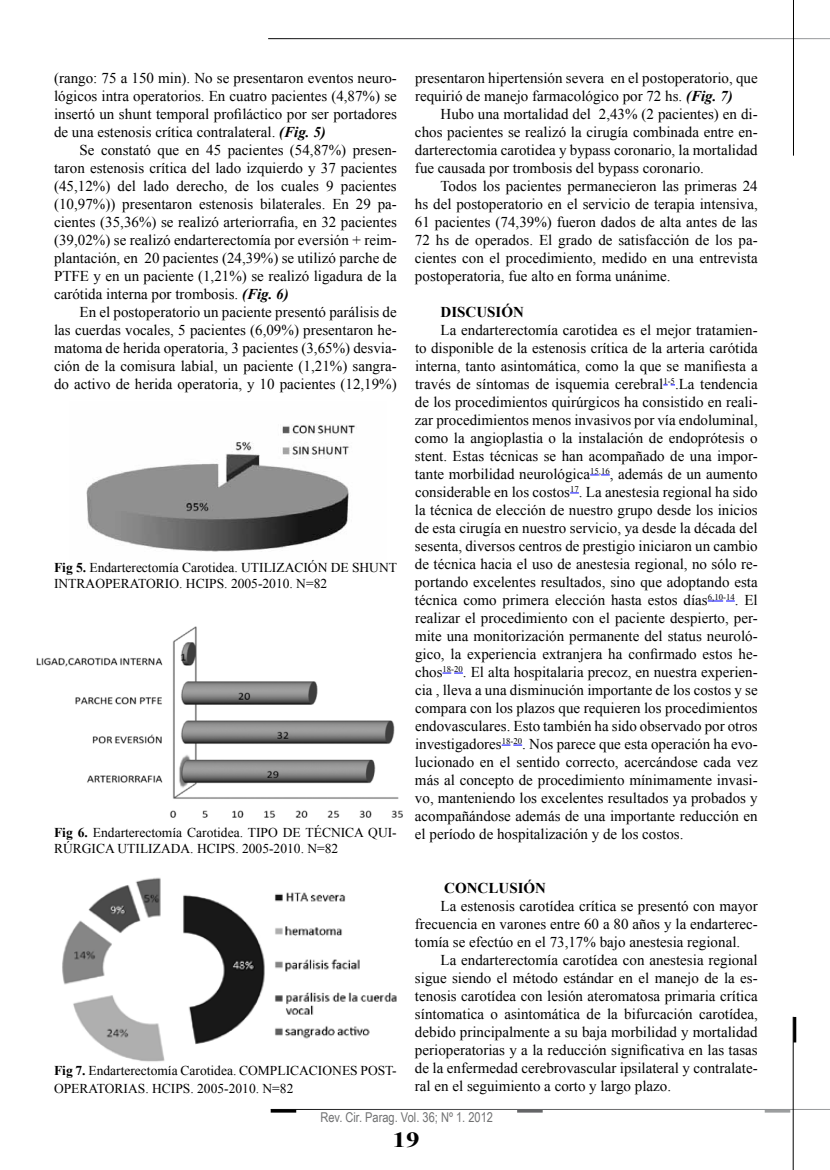
<style>
.page{position:relative;width:830px;height:1170px;background:#fff}
.page>*{position:absolute;margin:0;border:0;box-sizing:border-box;transform-origin:0 0}
.t1{font:700 21.6px "Times New Roman";color:#000;scale:1.25 1}
.t2{font:15px/18px "Times New Roman";color:#000;text-align:justify}
.t3{font:700 15px "Times New Roman";color:#000}
.t4{font:13.5px/16.2px "Times New Roman";color:#000}
.t5{font:13.5px "Arial Narrow";color:#707172}
.s1{font-weight:700;font-style:italic}
.s2{font-weight:700}
</style>
<div class="page">
<hr style="left:764px;top:1109px;width:25px;height:3px;background:#9c9e9f">
<hr style="left:270px;top:1109px;width:26px;height:3px;background:#000">
<hr style="left:517px;top:1109px;width:25px;height:3px;background:#646567">
<hr style="left:792px;top:1016px;width:1px;height:153px;background:#000">
<hr style="left:792px;top:1016px;width:3px;height:26px;background:#000">
<hr style="left:792px;top:0;width:1px;height:156px;background:#000">
<img style="left:62px;top:877px;width:335px;height:185px">
<img style="left:36px;top:626px;width:367px;height:192px">
<img style="left:86px;top:424px;width:270px;height:128px">
<svg style="left:590px;top:474px;width:19px;height:1px"></svg>
<svg style="left:707px;top:600px;width:27px;height:1px"></svg>
<svg style="left:442px;top:672px;width:20px;height:1px"></svg>
<svg style="left:501px;top:744px;width:21px;height:1px"></svg>
<p class="t2" style="left:54px;top:68px;width:344px">(rango: 75 a 150 min). No se presentaron eventos neuro&shy;lógicos intra operatorios. En cuatro pacientes (4,87%) se insertó un shunt temporal profiláctico por ser portadores de una estenosis crítica contralateral. <span class="s1">(Fig. 5)</span></p>
<p class="t2" style="left:54px;top:140px;width:344px;text-indent:26px">Se constató que en 45 pacientes (54,87%) presen&shy;taron estenosis crítica del lado izquierdo y 37 pacientes (45,12%) del lado derecho, de los cuales 9 pacientes (10,97%)) presentaron estenosis bilaterales. En 29 pa&shy;cientes (35,36%) se realizó arteriorrafia, en 32 pacientes (39,02%) se realizó endarterectomía por eversión + reim&shy;plantación, en 20 pacientes (24,39%) se utilizó parche de PTFE y en un paciente (1,21%) se realizó ligadura de la carótida interna por trombosis. <span class="s1">(Fig. 6)</span></p>
<p class="t2" style="left:54px;top:302px;width:344px;text-indent:26px">En el postoperatorio un paciente presentó parálisis de las cuerdas vocales, 5 pacientes (6,09%) presentaron he&shy;matoma de herida operatoria, 3 pacientes (3,65%) desvia&shy;ción de la comisura labial, un paciente (1,21%) sangra&shy;do activo de herida operatoria, y 10 pacientes (12,19%)</p>
<p class="t4" style="left:54px;top:559px;width:344px"><span class="s2">Fig 5.</span> Endarterectomía Carotidea. UTILIZACIÓN DE SHUNT<br>INTRAOPERATORIO. HCIPS. 2005-2010. N=82</p>
<p class="t4" style="left:54px;top:823px;width:344px"><span class="s2">Fig 6.</span> Endarterectomía Carotidea. TIPO DE TÉCNICA QUI-<br>RÚRGICA UTILIZADA. HCIPS. 2005-2010. N=82</p>
<p class="t4" style="left:54px;top:1061px;width:344px;line-height:18px"><span class="s2">Fig 7.</span> Endarterectomía Carotidea. COMPLICACIONES POST-<br>OPERATORIAS. HCIPS. 2005-2010. N=82</p>
<p class="t2" style="left:415px;top:68px;width:344px">presentaron hipertensión severa en el postoperatorio, que requirió de manejo farmacológico por 72 hs. <span class="s1">(Fig. 7)</span></p>
<p class="t2" style="left:415px;top:104px;width:344px;text-indent:26px">Hubo una mortalidad del 2,43% (2 pacientes) en di&shy;chos pacientes se realizó la cirugía combinada entre en&shy;darterectomia carotidea y bypass coronario, la mortalidad fue causada por trombosis del bypass coronario.</p>
<p class="t2" style="left:415px;top:176px;width:344px;text-indent:26px">Todos los pacientes permanecieron las primeras 24 hs del postoperatorio en el servicio de terapia intensiva, 61 pacientes (74,39%) fueron dados de alta antes de las 72 hs de operados. El grado de satisfacción de los pa&shy;cientes con el procedimiento, medido en una entrevista postoperatoria, fue alto en forma unánime.</p>
<p class="t3" style="left:440px;top:301px;width:85px">DISCUSIÓN</p>
<p class="t2" style="left:415px;top:320px;width:344px;text-indent:26px">La endarterectomía carotidea es el mejor tratamien&shy;to disponible de la estenosis crítica de la arteria carótida interna, tanto asintomática, como la que se manifiesta a través de síntomas de isquemia cerebral<sup>1-5</sup>.La tendencia de los procedimientos quirúrgicos ha consistido en reali&shy;zar procedimientos menos invasivos por vía endoluminal, como la angioplastia o la instalación de endoprótesis o stent. Estas técnicas se han acompañado de una impor&shy;tante morbilidad neurológica<sup>15,16</sup>, además de un aumento considerable en los costos<sup>17</sup>. La anestesia regional ha sido la técnica de elección de nuestro grupo desde los inicios de esta cirugía en nuestro servicio, ya desde la década del sesenta, diversos centros de prestigio iniciaron un cambio de técnica hacia el uso de anestesia regional, no sólo re&shy;portando excelentes resultados, sino que adoptando esta técnica como primera elección hasta estos días<sup>6,10-14</sup>. El realizar el procedimiento con el paciente despierto, per&shy;mite una monitorización permanente del status neuroló&shy;gico, la experiencia extranjera ha confirmado estos he&shy;chos<sup>18-20</sup>. El alta hospitalaria precoz, en nuestra experien&shy;cia , lleva a una disminución importante de los costos y se compara con los plazos que requieren los procedimientos endovasculares. Esto también ha sido observado por otros investigadores<sup>18-20</sup>. Nos parece que esta operación ha evo&shy;lucionado en el sentido correcto, acercándose cada vez más al concepto de procedimiento mínimamente invasi&shy;vo, manteniendo los excelentes resultados ya probados y acompañándose además de una importante reducción en el período de hospitalización y de los costos.</p>
<p class="t3" style="left:444px;top:877px;width:103px">CONCLUSIÓN</p>
<p class="t2" style="left:415px;top:896px;width:344px;text-indent:26px">La estenosis carotídea crítica se presentó con mayor frecuencia en varones entre 60 a 80 años y la endarterec&shy;tomía se efectúo en el 73,17% bajo anestesia regional.</p>
<p class="t2" style="left:415px;top:950px;width:344px;text-indent:26px">La endarterectomía carotídea con anestesia regional sigue siendo el método estándar en el manejo de la es&shy;tenosis carotídea con lesión ateromatosa primaria crítica síntomatica o asintomática de la bifurcación carotídea, debido principalmente a su baja morbilidad y mortalidad perioperatorias y a la reducción significativa en las tasas de la enfermedad cerebrovascular ipsilateral y contralate&shy;ral en el seguimiento a corto y largo plazo.</p>
<p class="t5" style="left:320px;top:1106px;width:174px">Rev. Cir. Parag. Vol. 36; Nº 1. 2012</p>
<h1 class="t1" style="left:392px;top:1125px;width:23px">19</h1>
</div>
